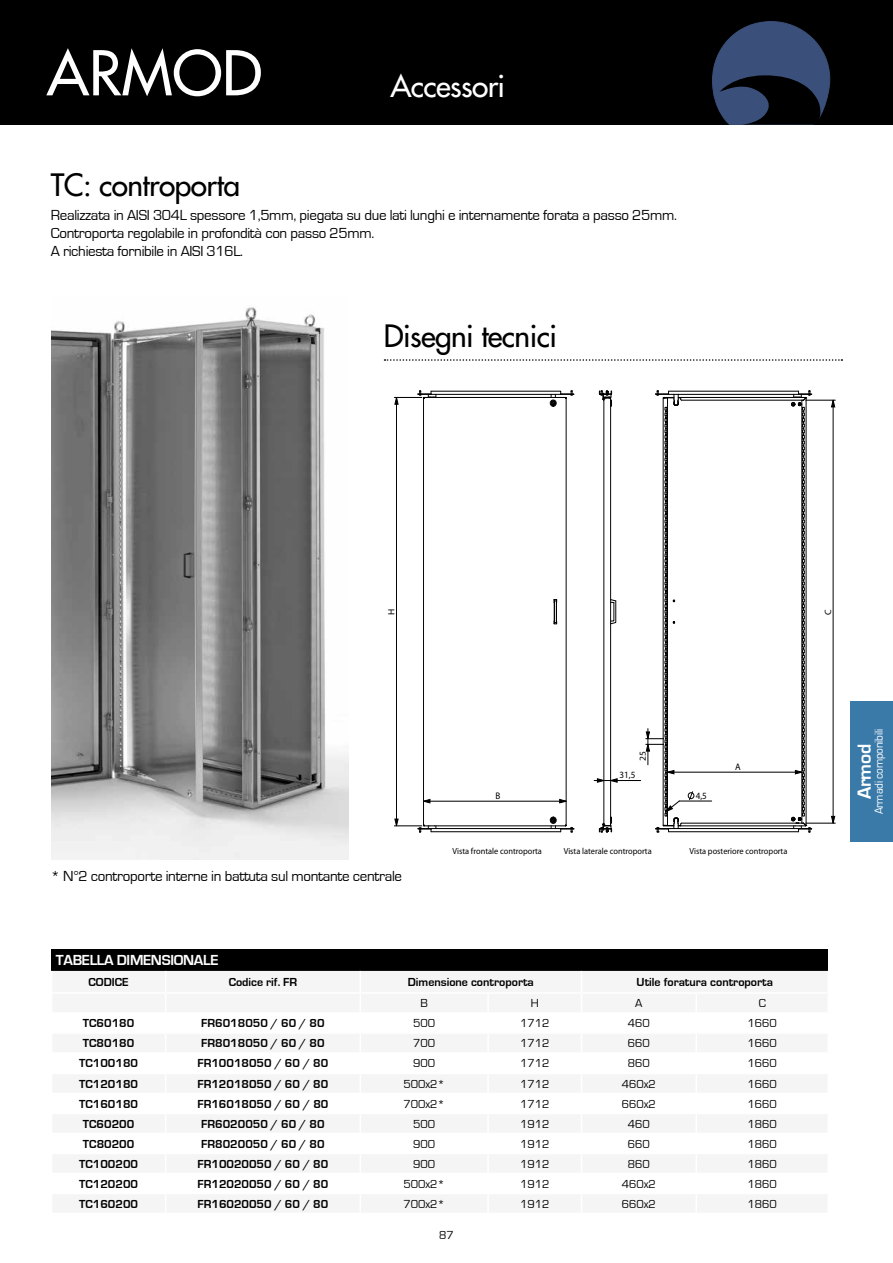
<style>
.page{position:relative;width:893px;height:1263px;background:#fff}
.page>*{position:absolute;margin:0;border:0;box-sizing:border-box;transform-origin:0 0}
.t1{font:60px "Futura";color:#fff}
.t2{font:30px "Futura";letter-spacing:-.02em;color:#000}
.t3{font:30px "Futura";letter-spacing:-.02em;color:#fff}
.t4{font:700 19.5px "Eurostile";letter-spacing:-.02em;color:#fff}
.t5{font:15px/18px "Eurostile";letter-spacing:-.02em;color:#000}
.t6{font:700 15px "Eurostile";letter-spacing:-.02em;color:#fff}
.t7{font:700 12px "Eurostile";color:#000}
.t8{font:12px "Eurostile";color:#000}
.t9{font:12px "Eurostile";letter-spacing:-.02em;color:#fff;scale:.94 1}
.t10{font:700 9.6px "Arial";color:#000;scale:.95 1}
.t11{font:700 9.15px "Arial";color:#000;scale:1.05 1}
.t12{font:8.7px "Arial";color:#000;scale:.95 1}
</style>
<div class="page">
<div style="left:0;top:0;width:893px;height:124px;background:#000"></div>
<svg style="left:712px;top:21px;width:118px;height:103px"></svg>
<img style="left:51px;top:307px;width:297px;height:552px">
<div style="left:52px;top:950px;width:776px;height:21px;background:#000"></div>
<svg style="left:384px;top:359px;width:458px;height:2px"></svg>
<hr style="left:604px;top:780px;width:37px;height:1px;background:#000">
<svg style="left:394px;top:391px;width:180px;height:442px"></svg>
<svg style="left:594px;top:390px;width:23px;height:443px"></svg>
<svg style="left:646px;top:391px;width:189px;height:442px"></svg>
<div style="left:850px;top:702px;width:43px;height:140px;background:#3a7aa9"></div>
<h1 class="t1" style="left:47px;top:34px;width:217px">ARMOD</h1>
<h2 class="t3" style="left:390px;top:67px;width:116px">Accessori</h2>
<h2 class="t2" style="left:51px;top:165px;width:191px">TC: controporta</h2>
<p class="t5" style="left:51px;top:206px;width:628px">Realizzata in AISI 304L spessore 1,5mm, piegata su due lati lunghi e internamente forata a passo 25mm.<br>Controporta regolabile in profondità con passo 25mm.<br>A richiesta fornibile in AISI 316L.</p>
<h2 class="t2" style="left:384px;top:317px;width:175px">Disegni tecnici</h2>
<p class="t11" style="left:386px;top:615px;width:7px;rotate:-90deg">H</p>
<p class="t11" style="left:823px;top:615px;width:7px;rotate:-90deg">C</p>
<p class="t10" style="left:496px;top:790px;width:7px">B</p>
<p class="t11" style="left:638px;top:761px;width:11px;rotate:-90deg">25</p>
<p class="t10" style="left:620px;top:770px;width:18px">31,5</p>
<p class="t10" style="left:696px;top:790px;width:13px">4,5</p>
<p class="t10" style="left:735px;top:761px;width:7px">A</p>
<p class="t5" style="left:51px;top:867px;width:353px">* N°2 controporte interne in battuta sul montante centrale</p>
<p class="t12" style="left:452px;top:846px;width:96px">Vista frontale controporta</p>
<p class="t12" style="left:564px;top:846px;width:94px">Vista laterale controporta</p>
<p class="t12" style="left:689px;top:846px;width:105px">Vista posteriore controporta</p>
<p class="t6" style="left:56px;top:952px;width:164px">TABELLA DIMENSIONALE</p>
<p class="t7" style="left:89px;top:975px;width:42px">CODICE</p>
<p class="t7" style="left:229px;top:975px;width:70px">Codice rif. FR</p>
<p class="t7" style="left:408px;top:975px;width:128px">Dimensione controporta</p>
<p class="t7" style="left:637px;top:975px;width:138px">Utile foratura controporta</p>
<p class="t8" style="left:420px;top:996px;width:9px">B</p>
<p class="t8" style="left:531px;top:996px;width:10px">H</p>
<p class="t8" style="left:635px;top:996px;width:9px">A</p>
<p class="t8" style="left:759px;top:996px;width:9px">C</p>
<p class="t7" style="left:83px;top:1016px;width:53px">TC60180</p>
<p class="t7" style="left:201px;top:1016px;width:125px">FR6018050 / 60 / 80</p>
<p class="t8" style="left:413px;top:1016px;width:24px">500</p>
<p class="t8" style="left:520px;top:1016px;width:31px">1712</p>
<p class="t8" style="left:628px;top:1016px;width:24px">460</p>
<p class="t8" style="left:747px;top:1016px;width:31px">1660</p>
<p class="t7" style="left:83px;top:1036px;width:53px">TC80180</p>
<p class="t7" style="left:201px;top:1036px;width:125px">FR8018050 / 60 / 80</p>
<p class="t8" style="left:413px;top:1036px;width:24px">700</p>
<p class="t8" style="left:520px;top:1036px;width:31px">1712</p>
<p class="t8" style="left:628px;top:1036px;width:24px">660</p>
<p class="t8" style="left:747px;top:1036px;width:31px">1660</p>
<p class="t7" style="left:79px;top:1057px;width:60px">TC100180</p>
<p class="t7" style="left:197px;top:1057px;width:132px">FR10018050 / 60 / 80</p>
<p class="t8" style="left:413px;top:1057px;width:24px">900</p>
<p class="t8" style="left:520px;top:1057px;width:31px">1712</p>
<p class="t8" style="left:628px;top:1057px;width:24px">860</p>
<p class="t8" style="left:747px;top:1057px;width:31px">1660</p>
<p class="t7" style="left:79px;top:1077px;width:60px">TC120180</p>
<p class="t7" style="left:197px;top:1077px;width:132px">FR12018050 / 60 / 80</p>
<p class="t8" style="left:403px;top:1077px;width:43px">500x2*</p>
<p class="t8" style="left:520px;top:1077px;width:31px">1712</p>
<p class="t8" style="left:622px;top:1077px;width:36px">460x2</p>
<p class="t8" style="left:747px;top:1077px;width:31px">1660</p>
<p class="t7" style="left:79px;top:1097px;width:60px">TC160180</p>
<p class="t7" style="left:197px;top:1097px;width:132px">FR16018050 / 60 / 80</p>
<p class="t8" style="left:403px;top:1097px;width:43px">700x2*</p>
<p class="t8" style="left:520px;top:1097px;width:31px">1712</p>
<p class="t8" style="left:622px;top:1097px;width:36px">660x2</p>
<p class="t8" style="left:747px;top:1097px;width:31px">1660</p>
<p class="t7" style="left:83px;top:1117px;width:53px">TC60200</p>
<p class="t7" style="left:201px;top:1117px;width:125px">FR6020050 / 60 / 80</p>
<p class="t8" style="left:413px;top:1117px;width:24px">500</p>
<p class="t8" style="left:520px;top:1117px;width:31px">1912</p>
<p class="t8" style="left:628px;top:1117px;width:24px">460</p>
<p class="t8" style="left:747px;top:1117px;width:31px">1860</p>
<p class="t7" style="left:83px;top:1137px;width:53px">TC80200</p>
<p class="t7" style="left:201px;top:1137px;width:125px">FR8020050 / 60 / 80</p>
<p class="t8" style="left:413px;top:1137px;width:24px">900</p>
<p class="t8" style="left:520px;top:1137px;width:31px">1912</p>
<p class="t8" style="left:628px;top:1137px;width:24px">660</p>
<p class="t8" style="left:747px;top:1137px;width:31px">1860</p>
<p class="t7" style="left:79px;top:1157px;width:60px">TC100200</p>
<p class="t7" style="left:197px;top:1157px;width:132px">FR10020050 / 60 / 80</p>
<p class="t8" style="left:413px;top:1157px;width:24px">900</p>
<p class="t8" style="left:520px;top:1157px;width:31px">1912</p>
<p class="t8" style="left:628px;top:1157px;width:24px">860</p>
<p class="t8" style="left:747px;top:1157px;width:31px">1860</p>
<p class="t7" style="left:79px;top:1177px;width:60px">TC120200</p>
<p class="t7" style="left:197px;top:1177px;width:132px">FR12020050 / 60 / 80</p>
<p class="t8" style="left:403px;top:1177px;width:43px">500x2*</p>
<p class="t8" style="left:520px;top:1177px;width:31px">1912</p>
<p class="t8" style="left:622px;top:1177px;width:36px">460x2</p>
<p class="t8" style="left:747px;top:1177px;width:31px">1860</p>
<p class="t7" style="left:79px;top:1197px;width:60px">TC160200</p>
<p class="t7" style="left:197px;top:1197px;width:132px">FR16020050 / 60 / 80</p>
<p class="t8" style="left:403px;top:1197px;width:43px">700x2*</p>
<p class="t8" style="left:520px;top:1197px;width:31px">1912</p>
<p class="t8" style="left:622px;top:1197px;width:36px">660x2</p>
<p class="t8" style="left:747px;top:1197px;width:31px">1860</p>
<p class="t8" style="left:439px;top:1229px;width:16px">87</p>
<p class="t9" style="left:872px;top:814px;width:92px;rotate:-90deg">Armadi componibili</p>
<h3 class="t4" style="left:854px;top:799px;width:57px;rotate:-90deg">Armod</h3>
</div>
